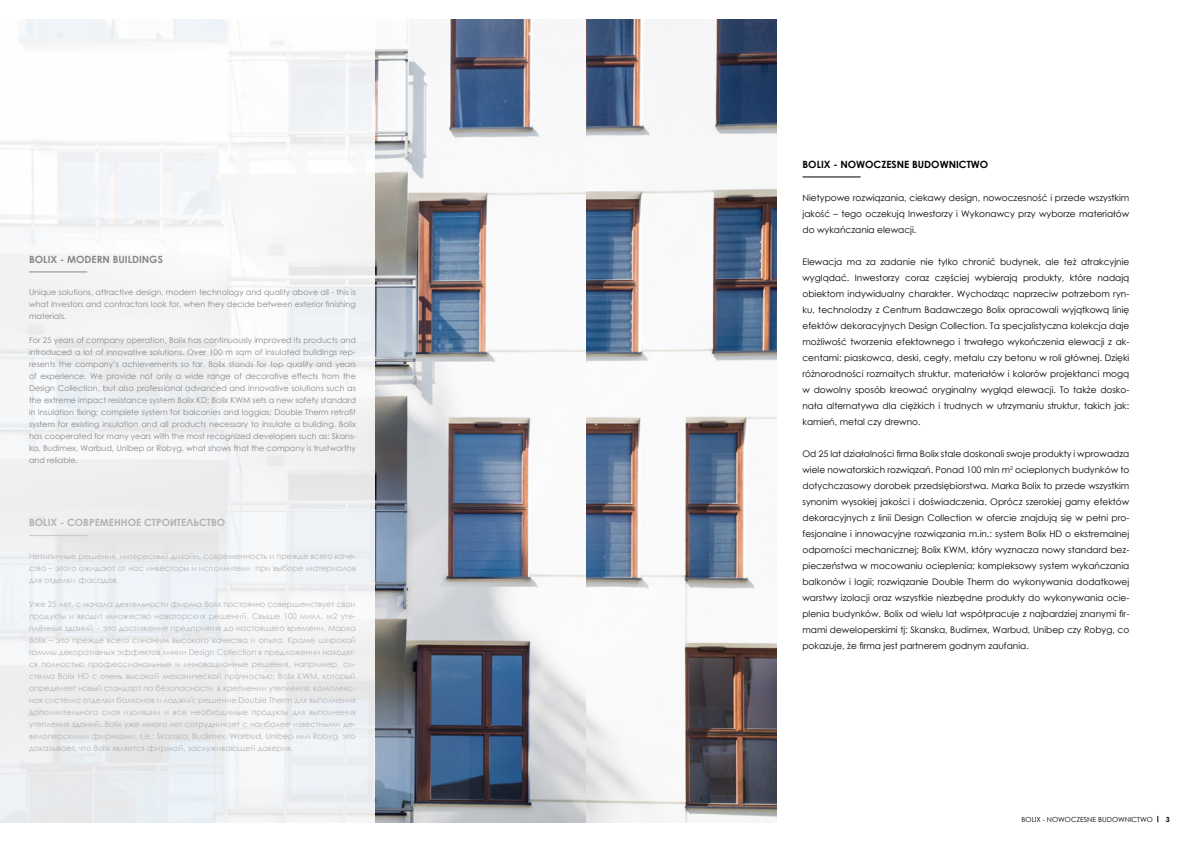
<style>
.page{position:relative;width:1191px;height:842px;background:#fff}
.page>*{position:absolute;margin:0;border:0;box-sizing:border-box;transform-origin:0 0}
.t1{font:700 10px "Century Gothic";color:#b3b2b2}
.t2{font:700 10px "Century Gothic";color:#000}
.t3{font:700 10px "Century Gothic";color:#878787}
.t4{font:9px/16px "Century Gothic";color:#000;text-align:justify}
.t5{font:8px/12px "Century Gothic";color:#b3b2b2;text-align:justify}
.t6{font:8px/12px "Century Gothic";color:#878787;text-align:justify}
.t7{font:7px "Century Gothic";color:#000}
.t8{font:700 7px "Century Gothic";color:#000}
</style>
<div class="page">
<img style="left:375px;top:20px;width:212px;height:802px">
<div style="left:0;top:0;width:375px;height:842px;background:linear-gradient(to right,#f2f4f5,#f3f4f5)"></div>
<hr style="left:29px;top:271px;width:58px;height:1px;background:#878787">
<hr style="left:29px;top:535px;width:58px;height:1px;background:#c6c6c6">
<hr style="left:802px;top:176px;width:58px;height:1px;background:#000">
<img style="left:587px;top:20px;width:190px;height:802px">
<p class="t3" style="left:29px;top:251px;width:135px">BOLIX - MODERN BUILDINGS</p>
<p class="t6" style="left:29px;top:286px;width:328px">Unique solutions, attractive design, modern technology and quality above all - this is what investors and contractors look for, when they decide between exterior finishing materials.</p>
<p class="t6" style="left:29px;top:334px;width:328px">For 25 years of company operation, Bolix has continuously improved its products and introduced a lot of innovative solutions. Over 100 m sqm of insulated buildings rep&shy;resents the company’s achievements so far. Bolix stands for top quality and years of experience. We provide not only a wide range of decorative effects from the Design Collection, but also professional advanced and innovative solutions such as the extreme impact resistance system Bolix KD; Bolix KWM sets a new safety standard in insulation fixing; complete system for balconies and loggias; Double Therm retrofit system for existing insulation and all products necessary to insulate a building. Bolix has cooperated for many years with the most recognized developers such as: Skans&shy;ka, Budimex, Warbud, Unibep or Robyg, what shows that the company is trustworthy and reliable.</p>
<p class="t1" style="left:29px;top:515px;width:198px">BOLIX - СОВРЕМЕННОЕ СТРОИТЕЛЬСТВО</p>
<p class="t5" style="left:29px;top:550px;width:328px">Нетипичные решения, интересный дизайн, современность и прежде всего каче&shy;ство – этого ожидают от нас инвесторы и исполнители при выборе материалов для отделки фасадов.</p>
<p class="t5" style="left:29px;top:598px;width:328px">Уже 25 лет, с начала деятельности фирма Bolix постоянно совершенствует свои продукты и вводит множество новаторских решений. Свыше 100 милл. м2 уте&shy;плённых зданий - это достижение предприятия до настоящего времени. Марка Bolix – это прежде всего синоним высокого качества и опыта. Кроме широкой гаммы декоративных эффектов линии Design Collection в предложении находят&shy;ся полностью профессиональные и инновационные решения, например, си&shy;стема Bolix HD с очень высокой механической прочностью; Bolix KWM, который определяет новый стандарт по безопасности в креплении утепления; комплекс&shy;ная система отделки балконов и лоджий; решение Double Therm для выполнения дополнительного слоя изоляции и все необходимые продукты для выполнения утепления зданий. Bolix уже много лет сотрудничает с наиболее известными де&shy;велоперскими фирмами, т.е.: Skanska, Budimex, Warbud, Unibep или Robyg, это доказывает, что Bolix является фирмой, заслуживающей доверия.</p>
<p class="t2" style="left:802px;top:156px;width:187px">BOLIX - NOWOCZESNE BUDOWNICTWO</p>
<p class="t4" style="left:802px;top:190px;width:328px">Nietypowe rozwiązania, ciekawy design, nowoczesność i przede wszystkim jakość – tego oczekują Inwestorzy i Wykonawcy przy wyborze materiałów do wykańczania elewacji.</p>
<p class="t4" style="left:802px;top:254px;width:328px">Elewacja ma za zadanie nie tylko chronić budynek, ale też atrakcyjnie wyglądać. Inwestorzy coraz częściej wybierają produkty, które nadają obiektom indywidualny charakter. Wychodząc naprzeciw potrzebom ryn&shy;ku, technolodzy z Centrum Badawczego Bolix opracowali wyjątkową linię efektów dekoracyjnych Design Collection. Ta specjalistyczna kolekcja daje możliwość tworzenia efektownego i trwałego wykończenia elewacji z ak&shy;centami: piaskowca, deski, cegły, metalu czy betonu w roli głównej. Dzięki różnorodności rozmaitych struktur, materiałów i kolorów projektanci mogą w dowolny sposób kreować oryginalny wygląd elewacji. To także dosko&shy;nała alternatywa dla ciężkich i trudnych w utrzymaniu struktur, takich jak: kamień, metal czy drewno.</p>
<p class="t4" style="left:802px;top:446px;width:328px">Od 25 lat działalności firma Bolix stale doskonali swoje produkty i wprowadza wiele nowatorskich rozwiązań. Ponad 100 mln m<sup>2</sup> ocieplonych budynków to dotychczasowy dorobek przedsiębiorstwa. Marka Bolix to przede wszystkim synonim wysokiej jakości i doświadczenia. Oprócz szerokiej gamy efektów dekoracyjnych z linii Design Collection w ofercie znajdują się w pełni pro&shy;fesjonalne i innowacyjne rozwiązania m.in.: system Bolix HD o ekstremalnej odporności mechanicznej; Bolix KWM, który wyznacza nowy standard bez&shy;pieczeństwa w mocowaniu ocieplenia; kompleksowy system wykańczania balkonów i logii; rozwiązanie Double Therm do wykonywania dodatkowej warstwy izolacji oraz wszystkie niezbędne produkty do wykonywania ocie&shy;plenia budynków. Bolix od wielu lat współpracuje z najbardziej znanymi fir&shy;mami deweloperskimi tj: Skanska, Budimex, Warbud, Unibep czy Robyg, co pokazuje, że firma jest partnerem godnym zaufania.</p>
<p class="t7" style="left:1021px;top:814px;width:133px">BOLIX - NOWOCZESNE BUDOWNICTWO</p>
<p class="t8" style="left:1166px;top:814px;width:5px">3</p>
</div>
